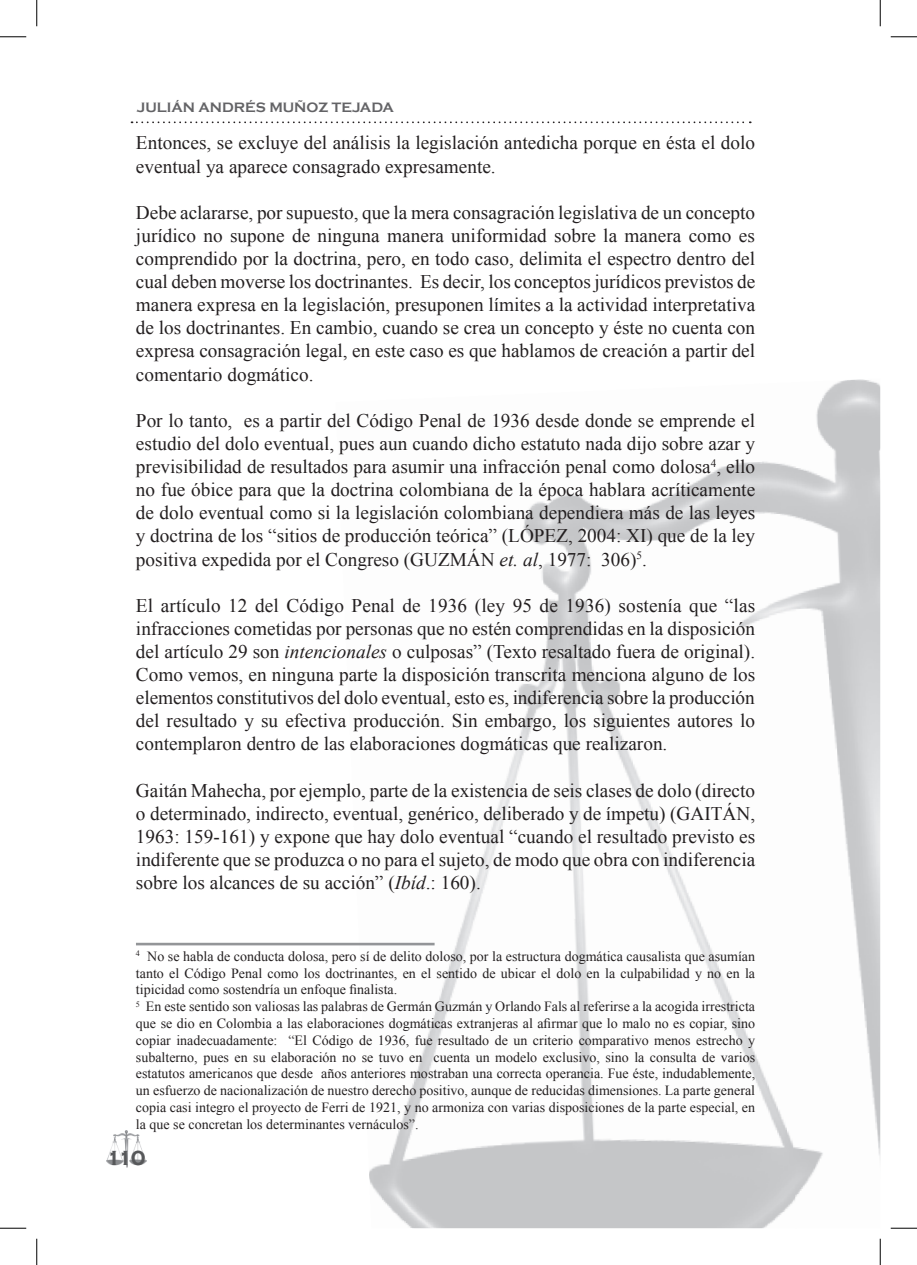
<style>
.page{position:relative;width:917px;height:1265px;background:#fff}
.page>*{position:absolute;margin:0;border:0;box-sizing:border-box;transform-origin:0 0}
.t1{font:700 21px "Copperplate Gothic";color:#57585a}
.t2{font:19.25px/23.1px "Times New Roman";color:#231f20;text-align:justify}
.t3{font:14px/16.8px "Times New Roman";color:#231f20}
.t4{font:700 14px "Copperplate Gothic";color:#636366}
.s1{font-style:italic}
</style>
<div class="page">
<img style="left:498px;top:462px;width:261px;height:345px">
<img style="left:759px;top:379px;width:121px;height:818px">
<img style="left:353px;top:807px;width:443px;height:420px">
<svg style="left:132px;top:121px;width:619px;height:2px"></svg>
<img style="left:107px;top:1130px;width:40px;height:37px">
<hr style="left:136px;top:942px;width:299px;height:3px;background:#939598">
<svg style="left:0;top:36px;width:26px;height:1px"></svg>
<svg style="left:891px;top:36px;width:26px;height:1px"></svg>
<svg style="left:0;top:1227px;width:26px;height:1px"></svg>
<svg style="left:891px;top:1227px;width:26px;height:1px"></svg>
<svg style="left:36px;top:0;width:1px;height:26px"></svg>
<svg style="left:36px;top:1238px;width:1px;height:26px"></svg>
<svg style="left:880px;top:0;width:1px;height:26px"></svg>
<svg style="left:880px;top:1238px;width:1px;height:26px"></svg>
<p class="t4" style="left:137px;top:100px;width:258px">JULIÁN ANDRÉS MUÑOZ TEJADA</p>
<p class="t2" style="left:136px;top:131px;width:621px">Entonces, se excluye del análisis la legislación antedicha porque en ésta el dolo eventual ya aparece consagrado expresamente.</p>
<p class="t2" style="left:136px;top:200px;width:621px">Debe aclararse, por supuesto, que la mera consagración legislativa de un concepto jurídico no supone de ninguna manera uniformidad sobre la manera como es comprendido por la doctrina, pero, en todo caso, delimita el espectro dentro del cual deben moverse los doctrinantes. Es decir, los conceptos jurídicos previstos de manera expresa en la legislación, presuponen límites a la actividad interpretativa de los doctrinantes. En cambio, cuando se crea un concepto y éste no cuenta con expresa consagración legal, en este caso es que hablamos de creación a partir del comentario dogmático.</p>
<p class="t2" style="left:136px;top:408px;width:621px">Por lo tanto, es a partir del Código Penal de 1936 desde donde se emprende el estudio del dolo eventual, pues aun cuando dicho estatuto nada dijo sobre azar y previsibilidad de resultados para asumir una infracción penal como dolosa<sup>4</sup>, ello no fue óbice para que la doctrina colombiana de la época hablara acríticamente de dolo eventual como si la legislación colombiana dependiera más de las leyes y doctrina de los “sitios de producción teórica” (LÓPEZ, 2004: XI) que de la ley positiva expedida por el Congreso (GUZMÁN <span class="s1">et. al</span>, 1977: 306)<sup>5</sup>.</p>
<p class="t2" style="left:136px;top:593px;width:621px">El artículo 12 del Código Penal de 1936 (ley 95 de 1936) sostenía que “las infracciones cometidas por personas que no estén comprendidas en la disposición del artículo 29 son <span class="s1">intencionales</span> o culposas” (Texto resaltado fuera de original).<br>Como vemos, en ninguna parte la disposición transcrita menciona alguno de los elementos constitutivos del dolo eventual, esto es, indiferencia sobre la producción del resultado y su efectiva producción. Sin embargo, los siguientes autores lo contemplaron dentro de las elaboraciones dogmáticas que realizaron.</p>
<p class="t2" style="left:136px;top:778px;width:621px">Gaitán Mahecha, por ejemplo, parte de la existencia de seis clases de dolo (directo o determinado, indirecto, eventual, genérico, deliberado y de ímpetu) (GAITÁN, 1963: 159-161) y expone que hay dolo eventual “cuando el resultado previsto es indiferente que se produzca o no para el sujeto, de modo que obra con indiferencia sobre los alcances de su acción” (<span class="s1">Ibíd</span>.: 160).</p>
<p class="t3" style="left:136px;top:947px;width:621px"><sup>4</sup> No se habla de conducta dolosa, pero sí de delito doloso, por la estructura dogmática causalista que asumían tanto el Código Penal como los doctrinantes, en el sentido de ubicar el dolo en la culpabilidad y no en la tipicidad como sostendría un enfoque finalista.<br><sup>5</sup> En este sentido son valiosas las palabras de Germán Guzmán y Orlando Fals al referirse a la acogida irrestricta que se dio en Colombia a las elaboraciones dogmáticas extranjeras al afirmar que lo malo no es copiar, sino copiar inadecuadamente: “El Código de 1936, fue resultado de un criterio comparativo menos estrecho y subalterno, pues en su elaboración no se tuvo en cuenta un modelo exclusivo, sino la consulta de varios estatutos americanos que desde años anteriores mostraban una correcta operancia. Fue éste, indudablemente, un esfuerzo de nacionalización de nuestro derecho positivo, aunque de reducidas dimensiones. La parte general copia casi integro el proyecto de Ferri de 1921, y no armoniza con varias disposiciones de la parte especial, en la que se concretan los determinantes vernáculos”.</p>
<p class="t1" style="left:106px;top:1146px;width:41px">110</p>
</div>
